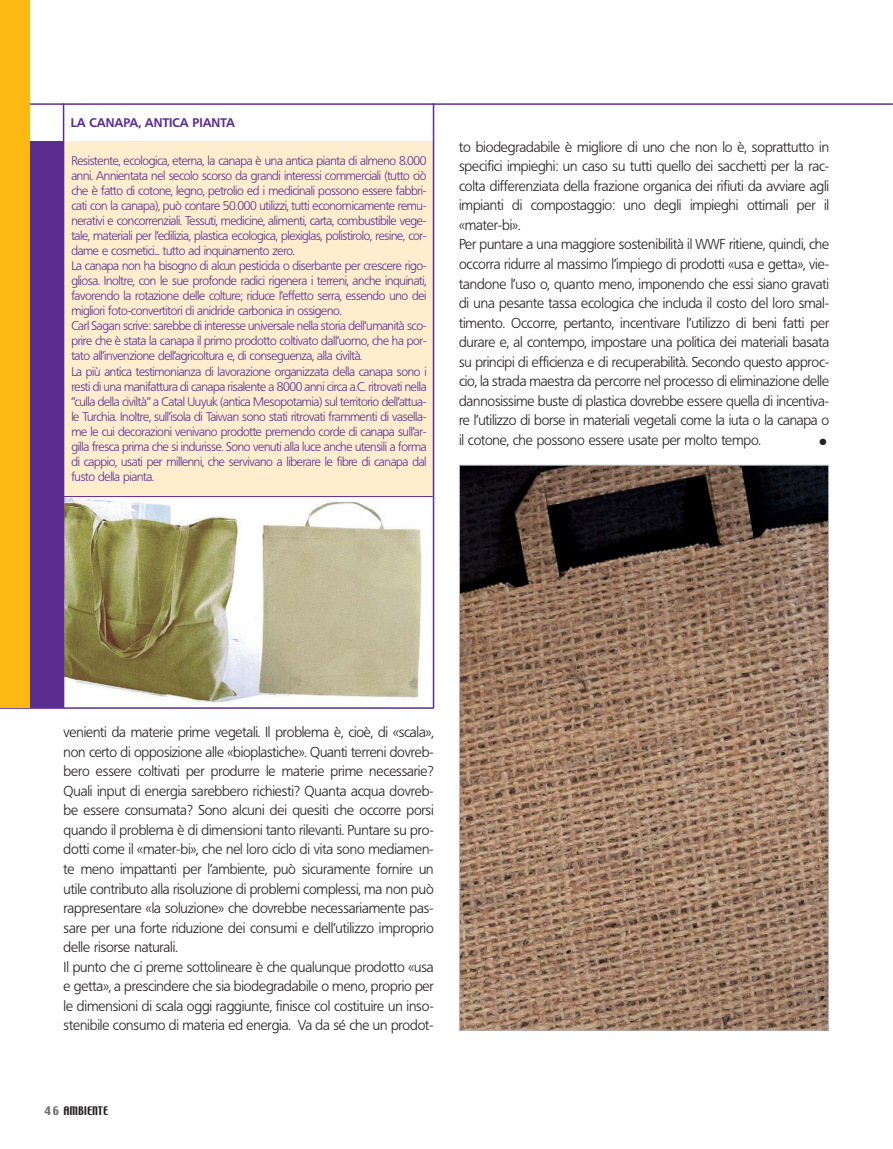
<style>
.page{position:relative;width:893px;height:1149px;background:#fff}
.page>*{position:absolute;margin:0;border:0;box-sizing:border-box;transform-origin:0 0}
.t1{font:300 13.8px/19.5px "FR23";color:#231f20}
.t2{font:300 12px/15px "FR23";letter-spacing:-.02em;color:#5c2d91}
.t3{font:500 12px "FR23";color:#5c2d91}
.t4{font:10.5px "Techno";color:#231f20}
.t5{font:9px "Zapf Dingbats";color:#231f20}
.s1{color:#6c6e70}
</style>
<div class="page">
<div style="left:64px;top:142px;width:369px;height:566px;background:#ffeece"></div>
<div style="left:59px;top:496px;width:374px;height:211px;background:#fff"></div>
<img style="left:64px;top:497px;width:362px;height:209px">
<div style="left:0;top:142px;width:63px;height:566px;background:#5c2d91"></div>
<hr style="left:63px;top:103px;width:1px;height:605px;background:#5c2d91">
<hr style="left:433px;top:103px;width:1px;height:605px;background:#5c2d91">
<img style="left:461px;top:466px;width:366px;height:562px">
<hr style="left:0;top:103px;width:893px;height:2px;background:#5c2d91">
<hr style="left:0;top:707px;width:433px;height:1px;background:#5c2d91">
<div style="left:0;top:0;width:30px;height:707px;background:#fdb813"></div>
<hr style="left:63px;top:496px;width:370px;height:1px;background:#5c2d91">
<p class="t3" style="left:71px;top:117px;width:166px">LA CANAPA, ANTICA PIANTA</p>
<p class="t2" style="left:71px;top:154px;width:357px">Resistente, ecologica, eterna, la canapa è una antica pianta di almeno 8.000 anni. Annientata nel secolo scorso da grandi interessi commerciali (tutto ciò che è fatto di cotone, legno, petrolio ed i medicinali possono essere fabbri&shy;cati con la canapa), può contare 50.000 utilizzi, tutti economicamente remu&shy;nerativi e concorrenziali. Tessuti, medicine, alimenti, carta, combustibile vege&shy;tale, materiali per l'edilizia, plastica ecologica, plexiglas, polistirolo, resine, cor&shy;dame e cosmetici... tutto ad inquinamento zero.<br>La canapa non ha bisogno di alcun pesticida o diserbante per crescere rigo&shy;gliosa. Inoltre, con le sue profonde radici rigenera i terreni, anche inquinati, favorendo la rotazione delle colture; riduce l'effetto serra, essendo uno dei migliori foto-convertitori di anidride carbonica in ossigeno.<br>Carl Sagan scrive: sarebbe di interesse universale nella storia dell'umanità sco&shy;prire che è stata la canapa il primo prodotto coltivato dall'uomo, che ha por&shy;tato all'invenzione dell'agricoltura e, di conseguenza, alla civiltà.<br>La più antica testimonianza di lavorazione organizzata della canapa sono i resti di una manifattura di canapa risalente a 8000 anni circa a.C. ritrovati nella "culla della civiltà" a Catal Uuyuk (antica Mesopotamia) sul territorio dell'attua&shy;le Turchia. Inoltre, sull'isola di Taiwan sono stati ritrovati frammenti di vasella&shy;me le cui decorazioni venivano prodotte premendo corde di canapa sull'ar&shy;gilla fresca prima che si indurisse. Sono venuti alla luce anche utensili a forma di cappio, usati per millenni, che servivano a liberare le fibre di canapa dal fusto della pianta.</p>
<p class="t1" style="left:459px;top:138px;width:372px">to biodegradabile è migliore di uno che non lo è, soprattutto in specifici impieghi: un caso su tutti quello dei sacchetti per la rac&shy;colta differenziata della frazione organica dei rifiuti da avviare agli impianti di compostaggio: uno degli impieghi ottimali per il «mater-bi».<br>Per puntare a una maggiore sostenibilità il WWF ritiene, quindi, che occorra ridurre al massimo l’impiego di prodotti «usa e getta», vie&shy;tandone l’uso o, quanto meno, imponendo che essi siano gravati di una pesante tassa ecologica che includa il costo del loro smal&shy;timento. Occorre, pertanto, incentivare l’utilizzo di beni fatti per durare e, al contempo, impostare una politica dei materiali basata su principi di efficienza e di recuperabilità. Secondo questo approc&shy;cio, la strada maestra da percorre nel processo di eliminazione delle dannosissime buste di plastica dovrebbe essere quella di incentiva&shy;re l’utilizzo di borse in materiali vegetali come la iuta o la canapa o il cotone, che possono essere usate per molto tempo.</p>
<p class="t5" style="left:820px;top:437px;width:9px">●</p>
<p class="t1" style="left:64px;top:723px;width:372px">venienti da materie prime vegetali. Il problema è, cioè, di «scala», non certo di opposizione alle «bioplastiche». Quanti terreni dovreb&shy;bero essere coltivati per produrre le materie prime necessarie?<br>Quali input di energia sarebbero richiesti? Quanta acqua dovreb&shy;be essere consumata? Sono alcuni dei quesiti che occorre porsi quando il problema è di dimensioni tanto rilevanti. Puntare su pro&shy;dotti come il «mater-bi», che nel loro ciclo di vita sono mediamen&shy;te meno impattanti per l’ambiente, può sicuramente fornire un utile contributo alla risoluzione di problemi complessi, ma non può rappresentare «la soluzione» che dovrebbe necessariamente pas&shy;sare per una forte riduzione dei consumi e dell’utilizzo improprio delle risorse naturali.<br>Il punto che ci preme sottolineare è che qualunque prodotto «usa e getta», a prescindere che sia biodegradabile o meno, proprio per le dimensioni di scala oggi raggiunte, finisce col costituire un inso&shy;stenibile consumo di materia ed energia. Va da sé che un prodot-</p>
<p class="t4" style="left:45px;top:1105px;width:65px"><span class="s1">4 6</span> AMBIENTE</p>
</div>
